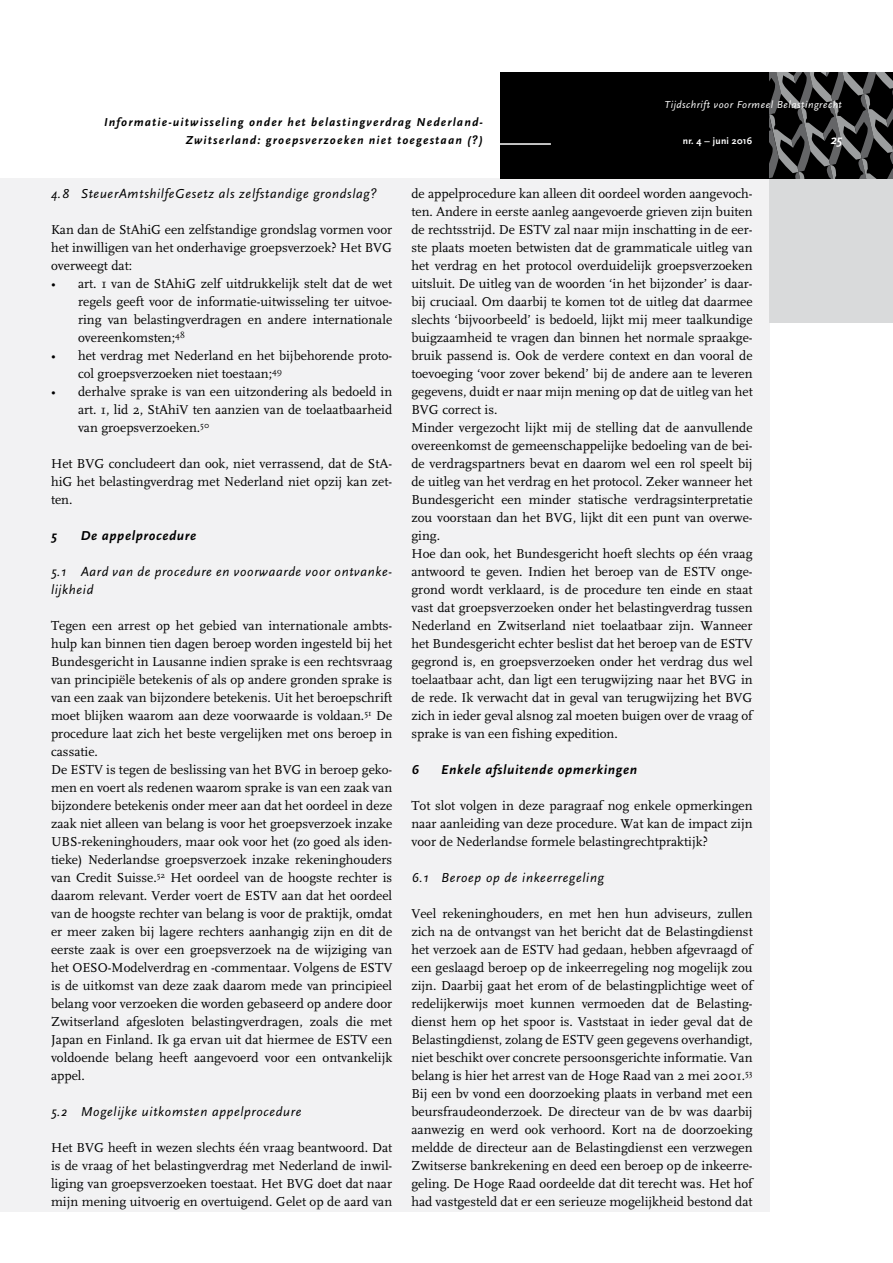
<style>
.page{position:relative;width:893px;height:1263px;background:#fff}
.page>*{position:absolute;margin:0;border:0;box-sizing:border-box;transform-origin:0 0}
.t1{font:13.5px/18px "Scala";color:#000;text-align:justify}
.t2{font:italic 13.5px/18px "Scala Sans";letter-spacing:.05em;color:#000}
.t3{font:italic 700 13.5px "Scala Sans";letter-spacing:.05em;color:#000}
.t4{font:italic 700 13.5px "Scala Sans";color:#fff}
.t5{font:italic 700 12px/18px "Scala Sans";letter-spacing:.1em;color:#000;text-align:right}
.t6{font:italic 10.5px "Scala Sans";letter-spacing:.05em;color:#fff}
.t7{font:700 9.75px "Scala Sans";letter-spacing:.025em;color:#fff}
</style>
<div class="page">
<div style="left:0;top:179px;width:770px;height:1033px;background:#f2f2f3"></div>
<div style="left:770px;top:179px;width:123px;height:144px;background:#d9dadb"></div>
<div style="left:500px;top:72px;width:269px;height:107px;background:#000"></div>
<hr style="left:499px;top:143px;width:52px;height:2px;background:#fff">
<svg style="left:769px;top:72px;width:124px;height:107px"></svg>
<p class="t5" style="left:104px;top:113px;width:380px">Informatie-uitwisseling onder het belastingverdrag Nederland-<br>Zwitserland: groepsverzoeken niet toegestaan (?)</p>
<p class="t6" style="left:664px;top:99px;width:179px">Tijdschrift voor Formeel Belastingrecht</p>
<p class="t7" style="left:683px;top:136px;width:71px">nr. 4 – juni 2016</p>
<p class="t4" style="left:831px;top:132px;width:13px">25</p>
<p class="t2" style="left:51px;top:185px;width:327px">4.8 SteuerAmtshilfeGesetz als zelfstandige grondslag?</p>
<p class="t1" style="left:51px;top:221px;width:343px">Kan dan de StAhiG een zelfstandige grondslag vormen voor het inwilligen van het onderhavige groepsverzoek? Het BVG overweegt dat:</p>
<p class="t1" style="left:78px;top:275px;width:316px;text-indent:-27px">• art. 1 van de StAhiG zelf uitdrukkelijk stelt dat de wet regels geeft voor de informatie-uitwisseling ter uitvoe&shy;ring van belastingverdragen en andere internationale overeenkomsten;<sup>48</sup></p>
<p class="t1" style="left:78px;top:347px;width:316px;text-indent:-27px">• het verdrag met Nederland en het bijbehorende proto&shy;col groepsverzoeken niet toestaan;<sup>49</sup></p>
<p class="t1" style="left:78px;top:383px;width:316px;text-indent:-27px">• derhalve sprake is van een uitzondering als bedoeld in art. 1, lid 2, StAhiV ten aanzien van de toelaatbaarheid van groepsverzoeken.<sup>50</sup></p>
<p class="t1" style="left:51px;top:455px;width:343px">Het BVG concludeert dan ook, niet verrassend, dat de StA&shy;hiG het belastingverdrag met Nederland niet opzij kan zet&shy;ten.</p>
<p class="t3" style="left:51px;top:528px;width:7px">5</p>
<p class="t3" style="left:81px;top:528px;width:117px">De appelprocedure</p>
<p class="t2" style="left:51px;top:563px;width:343px">5.1 Aard van de procedure en voorwaarde voor ontvanke&shy;lijkheid</p>
<p class="t1" style="left:51px;top:617px;width:343px;text-align:left">Tegen een arrest op het gebied van internationale ambts&shy;hulp kan binnen tien dagen beroep worden ingesteld bij het Bundesgericht in Lausanne indien sprake is een rechtsvraag van principiële betekenis of als op andere gronden sprake is van een zaak van bijzondere betekenis. Uit het beroepschrift moet blijken waarom aan deze voorwaarde is voldaan.<sup>51</sup> De procedure laat zich het beste vergelijken met ons beroep in cassatie.<br>De ESTV is tegen de beslissing van het BVG in beroep geko&shy;men en voert als redenen waarom sprake is van een zaak van bijzondere betekenis onder meer aan dat het oordeel in deze zaak niet alleen van belang is voor het groepsverzoek inzake UBS-rekeninghouders, maar ook voor het (zo goed als iden&shy;tieke) Nederlandse groepsverzoek inzake rekeninghouders van Credit Suisse.<sup>52</sup> Het oordeel van de hoogste rechter is daarom relevant. Verder voert de ESTV aan dat het oordeel van de hoogste rechter van belang is voor de praktijk, omdat er meer zaken bij lagere rechters aanhangig zijn en dit de eerste zaak is over een groepsverzoek na de wijziging van het OESO-Modelverdrag en -commentaar. Volgens de ESTV is de uitkomst van deze zaak daarom mede van principieel belang voor verzoeken die worden gebaseerd op andere door Zwitserland afgesloten belastingverdragen, zoals die met Japan en Finland. Ik ga ervan uit dat hiermee de ESTV een voldoende belang heeft aangevoerd voor een ontvankelijk appel.</p>
<p class="t2" style="left:51px;top:1103px;width:252px">5.2 Mogelijke uitkomsten appelprocedure</p>
<p class="t1" style="left:51px;top:1139px;width:343px">Het BVG heeft in wezen slechts één vraag beantwoord. Dat is de vraag of het belastingverdrag met Nederland de inwil&shy;liging van groepsverzoeken toestaat. Het BVG doet dat naar mijn mening uitvoerig en overtuigend. Gelet op de aard van</p>
<p class="t1" style="left:411px;top:185px;width:343px;text-align:left">de appelprocedure kan alleen dit oordeel worden aangevoch&shy;ten. Andere in eerste aanleg aangevoerde grieven zijn buiten de rechtsstrijd. De ESTV zal naar mijn inschatting in de eer&shy;ste plaats moeten betwisten dat de grammaticale uitleg van het verdrag en het protocol overduidelijk groepsverzoeken uitsluit. De uitleg van de woorden ‘in het bijzonder’ is daar&shy;bij cruciaal. Om daarbij te komen tot de uitleg dat daarmee slechts ‘bijvoorbeeld’ is bedoeld, lijkt mij meer taalkundige buigzaamheid te vragen dan binnen het normale spraakge&shy;bruik passend is. Ook de verdere context en dan vooral de toevoeging ‘voor zover bekend’ bij de andere aan te leveren gegevens, duidt er naar mijn mening op dat de uitleg van het BVG correct is.<br>Minder vergezocht lijkt mij de stelling dat de aanvullende overeenkomst de gemeenschappelijke bedoeling van de bei&shy;de verdragspartners bevat en daarom wel een rol speelt bij de uitleg van het verdrag en het protocol. Zeker wanneer het Bundesgericht een minder statische verdragsinterpretatie zou voorstaan dan het BVG, lijkt dit een punt van overwe&shy;ging.<br>Hoe dan ook, het Bundesgericht hoeft slechts op één vraag antwoord te geven. Indien het beroep van de ESTV onge&shy;grond wordt verklaard, is de procedure ten einde en staat vast dat groepsverzoeken onder het belastingverdrag tussen Nederland en Zwitserland niet toelaatbaar zijn. Wanneer het Bundesgericht echter beslist dat het beroep van de ESTV gegrond is, en groepsverzoeken onder het verdrag dus wel toelaatbaar acht, dan ligt een terugwijzing naar het BVG in de rede. Ik verwacht dat in geval van terugwijzing het BVG zich in ieder geval alsnog zal moeten buigen over de vraag of sprake is van een fishing expedition.</p>
<p class="t3" style="left:411px;top:762px;width:9px">6</p>
<p class="t3" style="left:441px;top:762px;width:197px">Enkele afsluitende opmerkingen</p>
<p class="t1" style="left:411px;top:797px;width:343px">Tot slot volgen in deze paragraaf nog enkele opmerkingen naar aanleiding van deze procedure. Wat kan de impact zijn voor de Nederlandse formele belastingrechtpraktijk?</p>
<p class="t2" style="left:411px;top:869px;width:194px">6.1 Beroep op de inkeerregeling</p>
<p class="t1" style="left:411px;top:905px;width:343px">Veel rekeninghouders, en met hen hun adviseurs, zullen zich na de ontvangst van het bericht dat de Belastingdienst het verzoek aan de ESTV had gedaan, hebben afgevraagd of een geslaagd beroep op de inkeerregeling nog mogelijk zou zijn. Daarbij gaat het erom of de belastingplichtige weet of redelijkerwijs moet kunnen vermoeden dat de Belasting&shy;dienst hem op het spoor is. Vaststaat in ieder geval dat de Belastingdienst, zolang de ESTV geen gegevens overhandigt, niet beschikt over concrete persoonsgerichte informatie. Van belang is hier het arrest van de Hoge Raad van 2 mei 2001.<sup>53<br></sup>Bij een bv vond een doorzoeking plaats in verband met een beursfraudeonderzoek. De directeur van de bv was daarbij aanwezig en werd ook verhoord. Kort na de doorzoeking meldde de directeur aan de Belastingdienst een verzwegen Zwitserse bankrekening en deed een beroep op de inkeerre&shy;geling. De Hoge Raad oordeelde dat dit terecht was. Het hof had vastgesteld dat er een serieuze mogelijkheid bestond dat</p>
</div>
